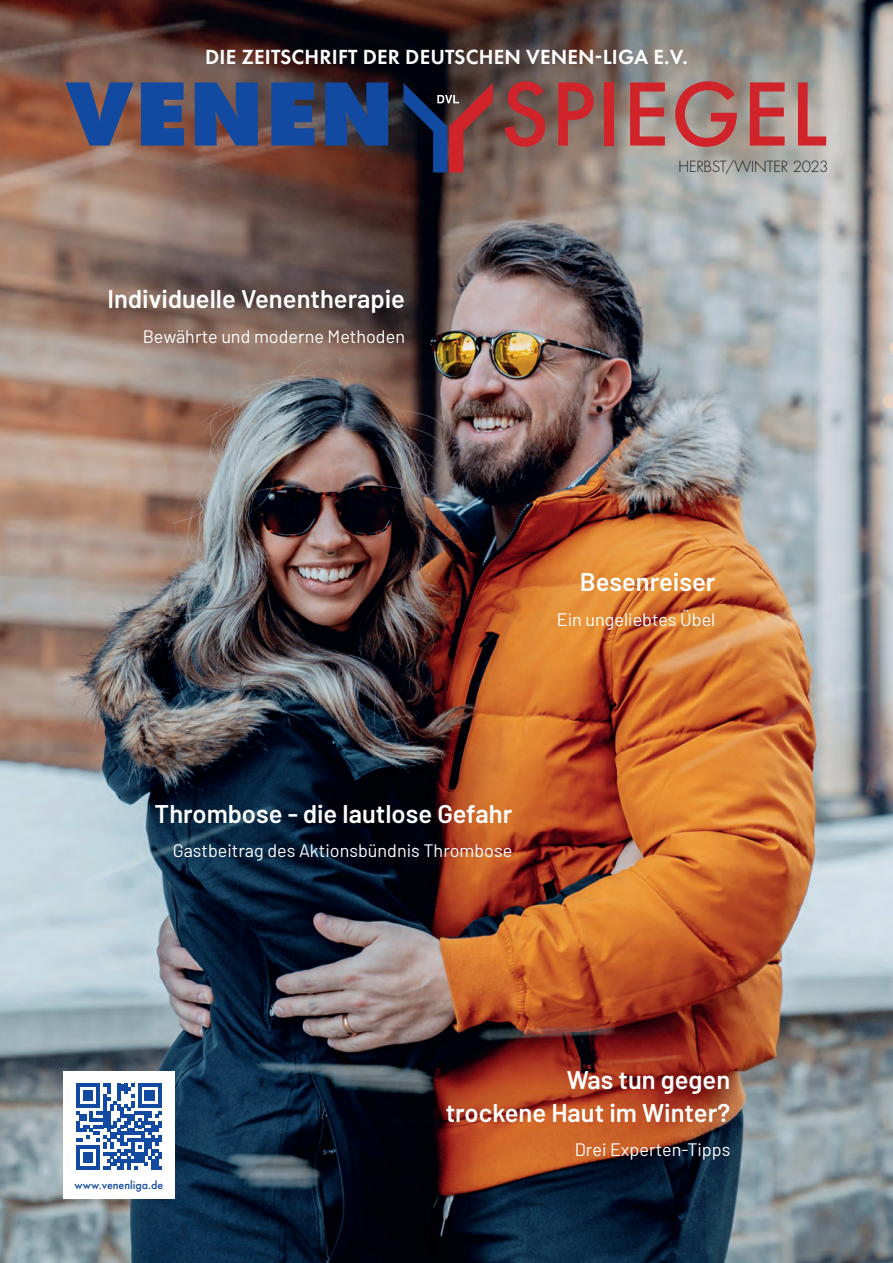
<style>
.page{position:relative;width:893px;height:1263px;background:#fff}
.page>*{position:absolute;margin:0;border:0;box-sizing:border-box;transform-origin:0 0}
.t1{font:500 94.5px "Futura PT";letter-spacing:.01em;color:#d1232a}
.t2{font:600 25.5px/33px "Barlow";color:#fff;text-align:right}
.t3{font:600 21.3px "Futura PT";letter-spacing:.01em;color:#fff}
.t4{font:18px "Barlow";color:#fff}
.t5{font:300 15px "Futura";letter-spacing:-.01em;color:#231f20}
.t6{font:500 12px "Futura PT";color:#114aa0}
.s1{font-weight:800;color:#114aa0}
</style>
<div class="page">
<img style="left:0;top:0;width:893px;height:1263px">
<svg style="left:403px;top:83px;width:90px;height:89px;background:#492f3e"></svg>
<div style="left:64px;top:1071px;width:110px;height:128px;background:#fff"></div>
<svg style="left:76px;top:1083px;width:86px;height:86px"></svg>
<p class="t3" style="left:205px;top:43px;width:484px">DIE ZEITSCHRIFT DER DEUTSCHEN VENEN-LIGA E.V.</p>
<h1 class="t1" style="left:65px;top:57px;width:764px"><span class="s1">VENEN</span> SPIEGEL</h1>
<h2 class="t2" style="left:108px;top:282px;width:299px">Individuelle Venentherapie</h2>
<p class="t4" style="left:143px;top:325px;width:264px">Bewährte und moderne Methoden</p>
<p class="t5" style="left:678px;top:157px;width:151px">HERBST/WINTER 2023</p>
<h2 class="t2" style="left:580px;top:565px;width:137px">Besenreiser</h2>
<p class="t4" style="left:557px;top:608px;width:160px">Ein ungeliebtes Übel</p>
<h2 class="t2" style="left:155px;top:797px;width:359px">Thrombose - die lautlose Gefahr</h2>
<p class="t4" style="left:173px;top:840px;width:341px">Gastbeitrag des Aktionsbündnis Thrombose</p>
<p class="t6" style="left:75px;top:1177px;width:90px">www.venenliga.de</p>
<h2 class="t2" style="left:446px;top:1062px;width:286px">Was tun gegen<br>trockene Haut im Winter?</h2>
<p class="t4" style="left:575px;top:1138px;width:157px">Drei Experten-Tipps</p>
</div>
